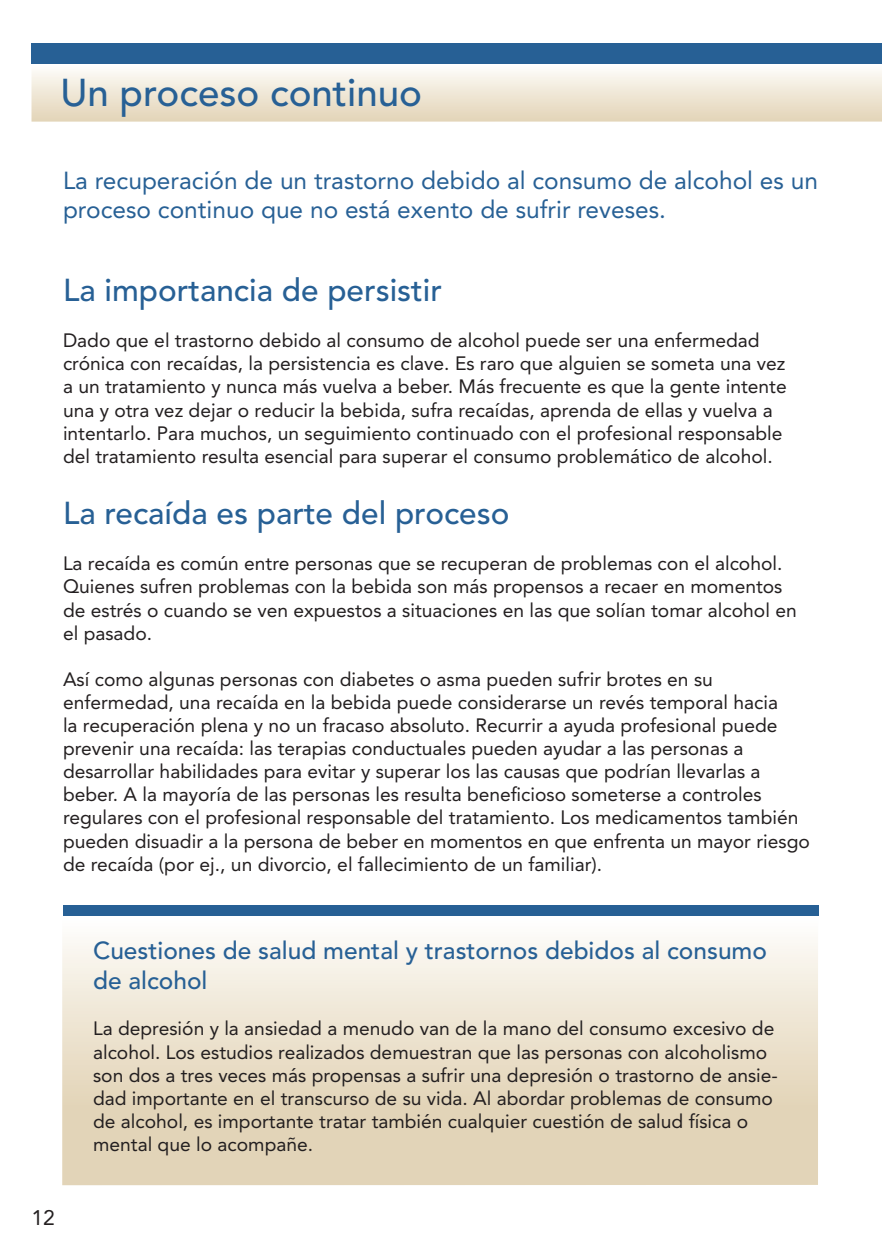
<style>
.page{position:relative;width:882px;height:1260px;background:#fff}
.page>*{position:absolute;margin:0;border:0;box-sizing:border-box;transform-origin:0 0}
.t1{font:500 38.5px "Avenir LT Std";color:#276095}
.t2{font:500 31.5px "Avenir LT Std";color:#276095}
.t3{font:24.5px/29.4px "Avenir LT Std";color:#276095}
.t4{font:500 24.5px/29.4px "Avenir LT Std";color:#276095}
.t5{font:21px "Avenir LT Std";color:#231f20}
.t6{font:19.25px/23.1px "Avenir LT Std";color:#231f20}
</style>
<div class="page">
<div style="left:32px;top:64px;width:850px;height:58px;background:linear-gradient(to bottom,#fefefc,#e3d4b7)"></div>
<div style="left:32px;top:44px;width:850px;height:20px;background:#276095"></div>
<div style="left:62px;top:916px;width:756px;height:269px;background:linear-gradient(to bottom,#fcfaf5,#dccba9)"></div>
<div style="left:63px;top:906px;width:756px;height:10px;background:#276095"></div>
<h2 class="t1" style="left:60px;top:70px;width:363px">Un proceso continuo</h2>
<p class="t3" style="left:63px;top:166px;width:757px">La recuperación de un trastorno debido al consumo de alcohol es un proceso continuo que no está exento de sufrir reveses.</p>
<h3 class="t2" style="left:63px;top:272px;width:381px">La importancia de persistir</h3>
<p class="t6" style="left:63px;top:329px;width:725px">Dado que el trastorno debido al consumo de alcohol puede ser una enfermedad crónica con recaídas, la persistencia es clave. Es raro que alguien se someta una vez a un tratamiento y nunca más vuelva a beber. Más frecuente es que la gente intente una y otra vez dejar o reducir la bebida, sufra recaídas, aprenda de ellas y vuelva a intentarlo. Para muchos, un seguimiento continuado con el profesional responsable del tratamiento resulta esencial para superar el consumo problemático de alcohol.</p>
<h3 class="t2" style="left:63px;top:495px;width:448px">La recaída es parte del proceso</h3>
<p class="t6" style="left:63px;top:552px;width:735px">La recaída es común entre personas que se recuperan de problemas con el alcohol.<br>Quienes sufren problemas con la bebida son más propensos a recaer en momentos de estrés o cuando se ven expuestos a situaciones en las que solían tomar alcohol en el pasado.</p>
<p class="t6" style="left:63px;top:668px;width:748px">Así como algunas personas con diabetes o asma pueden sufrir brotes en su enfermedad, una recaída en la bebida puede considerarse un revés temporal hacia<br>la recuperación plena y no un fracaso absoluto. Recurrir a ayuda profesional puede prevenir una recaída: las terapias conductuales pueden ayudar a las personas a desarrollar habilidades para evitar y superar los las causas que podrían llevarlas a beber. A la mayoría de las personas les resulta beneficioso someterse a controles regulares con el profesional responsable del tratamiento. Los medicamentos también pueden disuadir a la persona de beber en momentos en que enfrenta un mayor riesgo de recaída (por ej., un divorcio, el fallecimiento de un familiar).</p>
<p class="t5" style="left:32px;top:1206px;width:25px">12</p>
<h4 class="t4" style="left:93px;top:937px;width:675px">Cuestiones de salud mental y trastornos debidos al consumo de alcohol</h4>
<p class="t6" style="left:93px;top:1017px;width:686px">La depresión y la ansiedad a menudo van de la mano del consumo excesivo de alcohol. Los estudios realizados demuestran que las personas con alcoholismo son dos a tres veces más propensas a sufrir una depresión o trastorno de ansie&shy;dad importante en el transcurso de su vida. Al abordar problemas de consumo de alcohol, es importante tratar también cualquier cuestión de salud física o mental que lo acompañe.</p>
</div>
